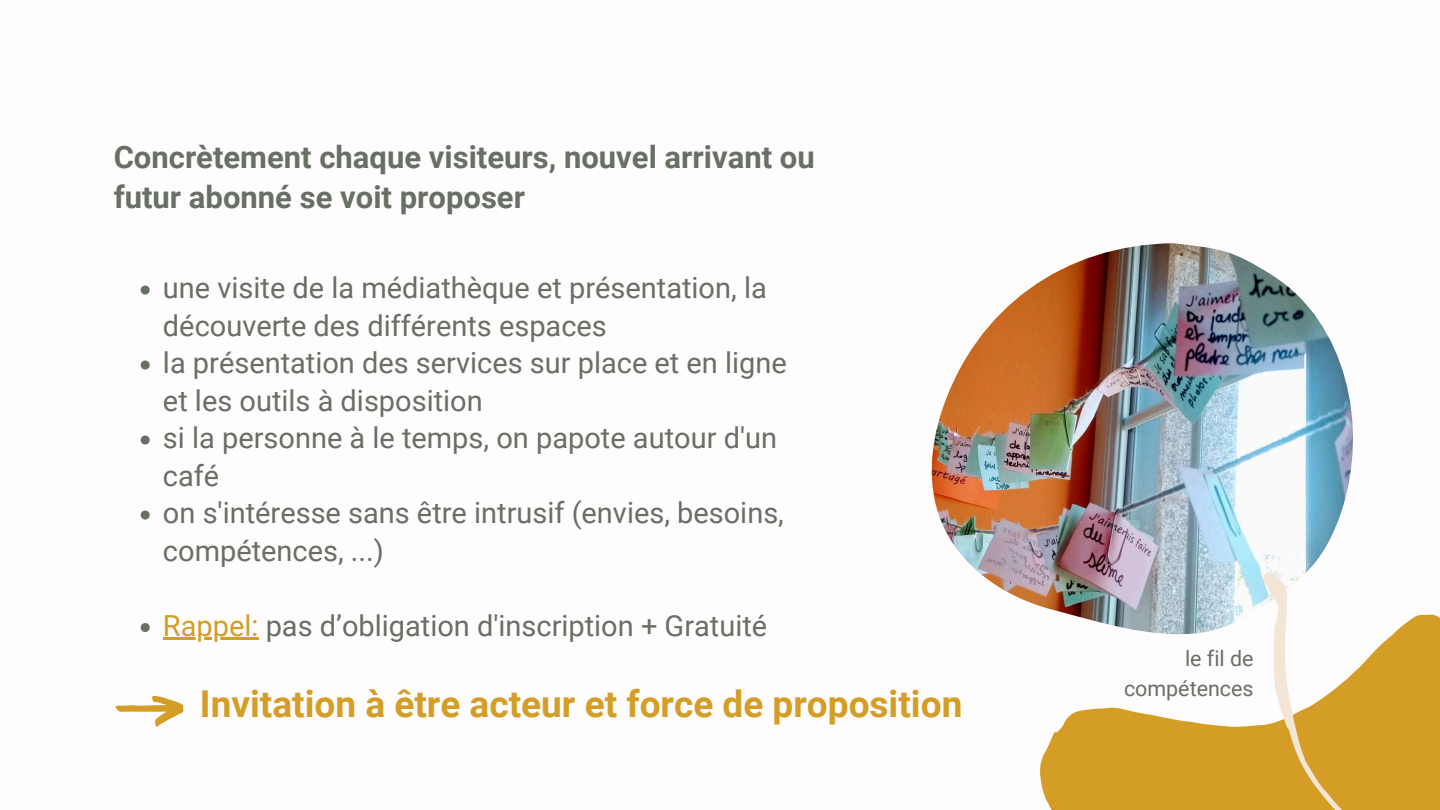
<style>
.page{position:relative;width:1440px;height:810px;background:#fff}
.page>*{position:absolute;margin:0;border:0;box-sizing:border-box;transform-origin:0 0}
.t1{font:700 37px "Roboto";color:#d49e26}
.t2{font:700 31px/39.8px "Roboto";color:#686f65}
.t3{font:29px/37.5px "Roboto";color:#686f65}
.t4{font:21.5px/30px "Roboto";color:#686f65;text-align:right}
.s1{color:#d49e26}
</style>
<div class="page">
<img style="left:931px;top:243px;width:422px;height:356px">
<svg style="left:141px;top:286px;width:9px;height:9px"></svg>
<svg style="left:141px;top:361px;width:9px;height:9px"></svg>
<svg style="left:141px;top:436px;width:9px;height:9px"></svg>
<svg style="left:141px;top:511px;width:9px;height:9px"></svg>
<svg style="left:141px;top:623px;width:9px;height:9px"></svg>
<hr style="left:163px;top:637px;width:96px;height:3px;background:#d49e26">
<img style="left:1020px;top:555px;width:333px;height:255px">
<svg style="left:1147px;top:568px;width:293px;height:242px"></svg>
<svg style="left:115px;top:695px;width:69px;height:32px"></svg>
<p class="t2" style="left:114px;top:138px;width:703px">Concrètement chaque visiteurs, nouvel arrivant ou futur abonné se voit proposer</p>
<p class="t3" style="left:163px;top:270px;width:625px">une visite de la médiathèque et présentation, la découverte des différents espaces<br>la présentation des services sur place et en ligne et les outils à disposition<br>si la personne à le temps, on papote autour d'un café<br>on s'intéresse sans être intrusif (envies, besoins, compétences, ...)</p>
<p class="t3" style="left:163px;top:607px;width:606px"><span class="s1">Rappel:</span> pas d’obligation d'inscription + Gratuité</p>
<p class="t1" style="left:200px;top:683px;width:764px">Invitation à être acteur et force de proposition</p>
<p class="t4" style="left:1124px;top:644px;width:131px">le fil de compétences</p>
</div>
